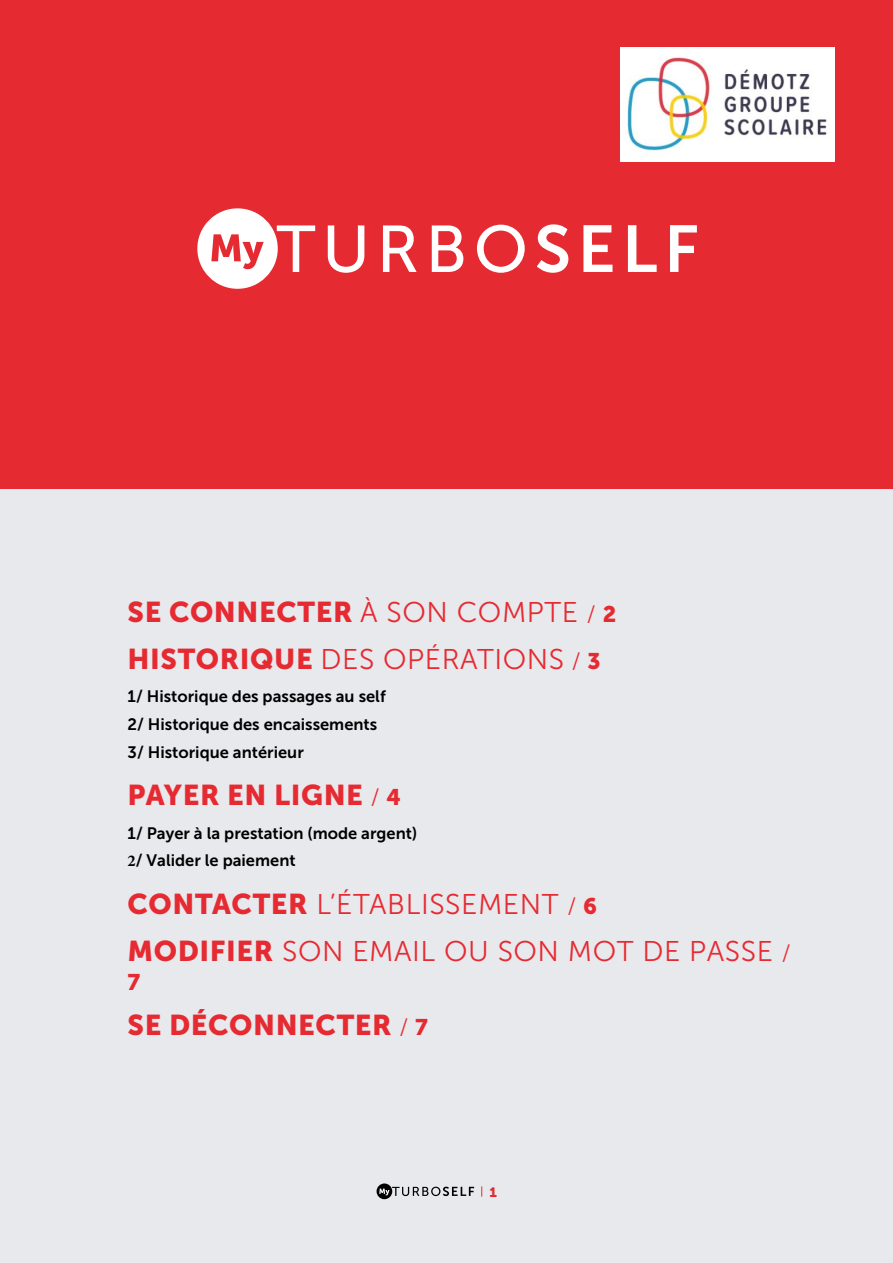
<style>
.page{position:relative;width:893px;height:1263px;background:#fff}
.page>*{position:absolute;margin:0;border:0;box-sizing:border-box;transform-origin:0 0}
.t1{font:28.5px/47px "Museo Sans 300";letter-spacing:.02em;color:#e62a32}
.t2{font:28.5px "Museo Sans 900";letter-spacing:.02em;color:#e62a32}
.t3{font:22.5px "Museo Sans 900";color:#e62a32}
.t4{font:16.5px/28.3px "Museo Sans 700";color:#000}
.t5{font:13.5px "Museo Sans 900";color:#e62a32}
.s1{font-family:"Museo Sans 300"}
.s2{font-family:"Museo Sans 300";font-size:22.5px}
.s3{font-size:22.5px}
.s4{font-family:"Museo Sans 900"}
.s5{font-family:"Museo Sans 900";font-size:22.5px}
.s6{font-family:"Minion Pro";font-weight:700}
</style>
<div class="page">
<div style="left:0;top:0;width:893px;height:489px;background:#e62a32"></div>
<div style="left:0;top:489px;width:893px;height:774px;background:#e8e9ec"></div>
<svg style="left:277px;top:225px;width:38px;height:47px"></svg>
<svg style="left:328px;top:225px;width:36px;height:48px"></svg>
<svg style="left:383px;top:225px;width:34px;height:47px"></svg>
<svg style="left:432px;top:225px;width:31px;height:47px"></svg>
<svg style="left:477px;top:225px;width:48px;height:48px"></svg>
<svg style="left:537px;top:224px;width:31px;height:49px"></svg>
<svg style="left:583px;top:225px;width:29px;height:47px"></svg>
<svg style="left:628px;top:225px;width:29px;height:47px"></svg>
<svg style="left:670px;top:225px;width:27px;height:47px"></svg>
<div style="left:197px;top:208px;width:81px;height:81px;background:#fff;border-radius:50%"></div>
<svg style="left:211px;top:234px;width:53px;height:35px"></svg>
<div style="left:377px;top:1183px;width:15px;height:16px;background:#000;border-radius:50%"></div>
<svg style="left:379px;top:1186px;width:95px;height:10px"></svg>
<img style="left:621px;top:47px;width:214px;height:114px">
<h1 class="t2" style="left:128px;top:595px;width:490px">SE CONNECTER <span class="s1">À SON COMPTE</span> <span class="s2">/</span> <span class="s3">2</span></h1>
<h1 class="t1" style="left:128px;top:636px;width:475px"><span class="s4">HISTORIQUE</span> DES OPÉRATIONS <span class="s3">/</span> <span class="s5">3</span></h1>
<p class="t4" style="left:128px;top:682px;width:260px">1/ Historique des passages au self<br>2/ Historique des encaissements<br>3/ Historique antérieur</p>
<h1 class="t2" style="left:128px;top:779px;width:275px">PAYER EN LIGNE <span class="s2">/</span> <span class="s3">4</span></h1>
<p class="t4" style="left:128px;top:819px;width:291px;line-height:27.3px">1/ Payer à la prestation (mode argent)<br><span class="s6">2</span>/ Valider le paiement</p>
<h1 class="t1" style="left:128px;top:881px;width:665px"><span class="s4">CONTACTER</span> L’ÉTABLISSEMENT <span class="s3">/</span> <span class="s5">6<br></span><span class="s4">MODIFIER</span> SON EMAIL OU SON MOT DE PASSE <span class="s3">/</span></h1>
<h2 class="t3" style="left:128px;top:970px;width:14px">7</h2>
<h1 class="t2" style="left:128px;top:1009px;width:302px">SE DÉCONNECTER <span class="s2">/</span> <span class="s3">7</span></h1>
<p class="t5" style="left:489px;top:1184px;width:9px">1</p>
</div>
